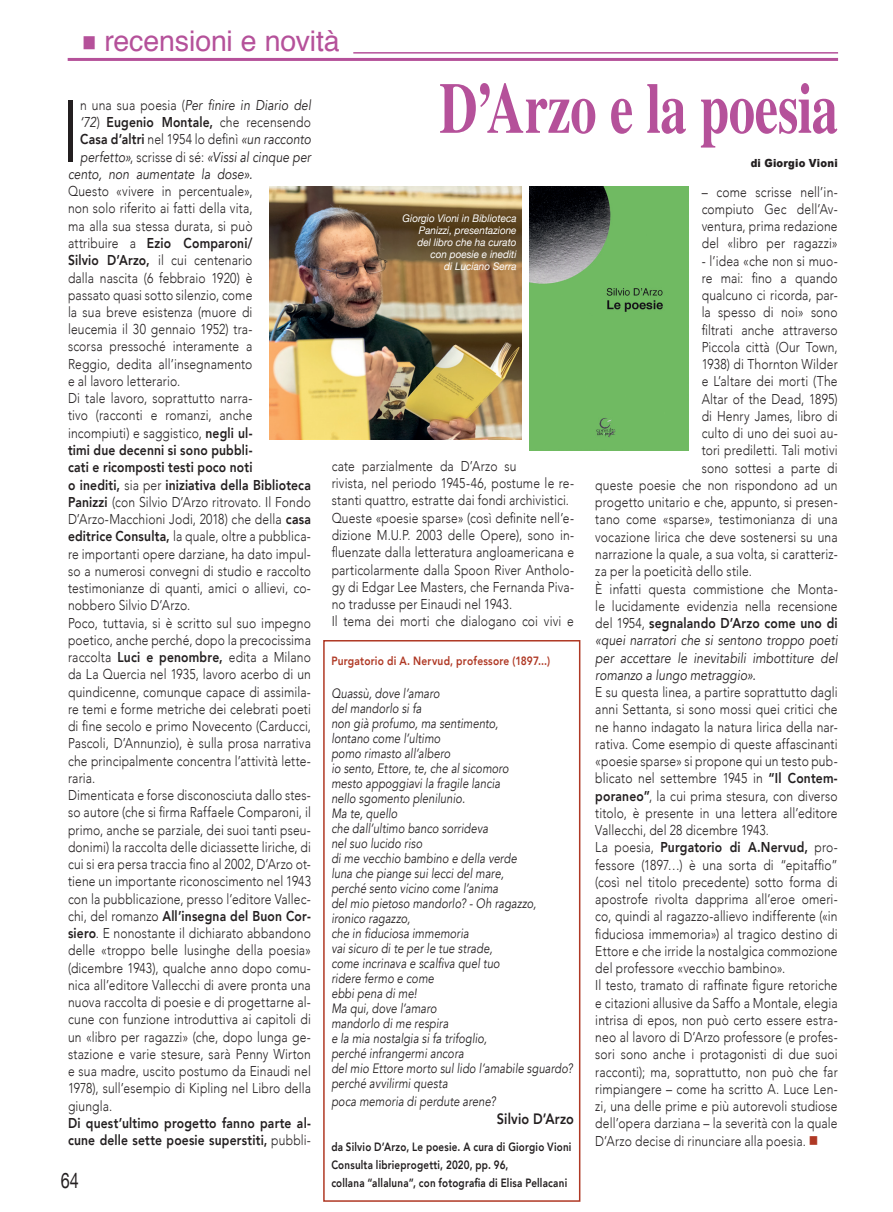
<style>
.page{position:relative;width:893px;height:1212px;background:#fff}
.page>*{position:absolute;margin:0;border:0;box-sizing:border-box;transform-origin:0 0}
.t1{font:300 87.3px "Avenir";color:#231f20;scale:.85 1}
.t2{font:700 72px "Times";letter-spacing:-.01em;color:#b5519a;scale:.73 1}
.t3{font:28.5px "Helvetica";letter-spacing:-.005em;color:#b5519a}
.t4{font:21.6px "Helvetica Neue";color:#231f20;scale:.75 1}
.t5{font:800 15px "Avenir";letter-spacing:.015em;color:#231f20;scale:.85 1}
.t6{font:300 14.25px/17.2px "Avenir";letter-spacing:.01em;color:#231f20;scale:.85 1}
.t7{font:italic 14.25px "Avenir";letter-spacing:.01em;color:#231f20;scale:.85 1}
.t8{font:800 14.25px/17.2px "Avenir";letter-spacing:.015em;color:#231f20;scale:.85 1}
.t9{font:italic 13.5px/15px "Avenir";letter-spacing:.01em;color:#231f20;scale:.82 1}
.t10{font:800 12px/18px "Avenir";letter-spacing:.02em;color:#231f20;scale:.82 1}
.t11{font:800 12px "Avenir";letter-spacing:.02em;color:#af3824;scale:.85 1}
.t12{font:900 11.25px "Arial";letter-spacing:.02em;color:#231f20;scale:.9 1}
.t13{font:italic 10.5px/12px "Helvetica Neue";color:#fff;text-align:right;scale:.95 1}
.s1{font-weight:300;font-style:normal}
.s2{font-weight:400;font-style:italic}
.s3{font-weight:300}
.s4{font-weight:800}
.s5{color:#af3824}
</style>
<div class="page">
<hr style="left:68px;top:58px;width:770px;height:3px;background:#b5519a">
<hr style="left:353px;top:52px;width:485px;height:2px;background:#b5519a">
<div style="left:323px;top:640px;width:257px;height:562px;border:2px solid #af3824"></div>
<img style="left:529px;top:187px;width:160px;height:263px">
<img style="left:269px;top:187px;width:253px;height:253px">
<h3 class="t3" style="left:82px;top:19px;width:259px">■ recensioni e novità</h3>
<h1 class="t1" style="left:61px;top:80px;width:24px">I</h1>
<p class="t7" style="left:80px;top:97px;width:273px"><span class="s1">n una sua poesia (</span>Per finire in Diario del</p>
<p class="t8" style="left:80px;top:114px;width:273px"><span class="s2">‘72</span><span class="s3">)</span> Eugenio Montale, <span class="s3">che recensendo</span></p>
<p class="t6" style="left:80px;top:131px;width:273px"><span class="s4">Casa d’altri</span> nel 1954 lo definì <span class="s2">«un racconto</span></p>
<p class="t7" style="left:80px;top:148px;width:273px">perfetto»<span class="s1">, scrisse di sé:</span> «Vissi al cinque per</p>
<p class="t7" style="left:68px;top:166px;width:219px">cento, non aumentate la dose».</p>
<p class="t6" style="left:68px;top:183px;width:287px">Questo «vivere in percentuale»,<br>non solo riferito ai fatti della vita,<br>ma alla sua stessa durata, si può<br>attribuire a <span class="s4">Ezio Comparoni/<br>Silvio D’Arzo,</span> il cui centenario<br>dalla nascita (6 febbraio 1920) è<br>passato quasi sotto silenzio, come<br>la sua breve esistenza (muore di<br>leucemia il 30 gennaio 1952) tra-<br>scorsa pressoché interamente a<br>Reggio, dedita all’insegnamento<br>e al lavoro letterario.<br>Di tale lavoro, soprattutto narra-<br>tivo (racconti e romanzi, anche incompiuti) e saggistico, <span class="s4">negli ul-<br>timi due decenni si sono pubbli-<br>cati e ricomposti testi poco noti<br>o inediti,</span> sia per <span class="s4">iniziativa della Biblioteca Panizzi</span> (con Silvio D’Arzo ritrovato. Il Fondo D’Arzo-Macchioni Jodi, 2018) che della <span class="s4">casa editrice Consulta,</span> la quale, oltre a pubblica&shy;re importanti opere darziane, ha dato impul&shy;so a numerosi convegni di studio e raccolto testimonianze di quanti, amici o allievi, co&shy;nobbero Silvio D’Arzo.<br>Poco, tuttavia, si è scritto sul suo impegno poetico, anche perché, dopo la precocissima raccolta <span class="s4">Luci e penombre,</span> edita a Milano da La Quercia nel 1935, lavoro acerbo di un quindicenne, comunque capace di assimila&shy;re temi e forme metriche dei celebrati poeti di fine secolo e primo Novecento (Carducci, Pascoli, D’Annunzio), è sulla prosa narrativa che principalmente concentra l’attività lette&shy;raria.<br>Dimenticata e forse disconosciuta dallo stes&shy;so autore (che si firma Raffaele Comparoni, il primo, anche se parziale, dei suoi tanti pseu&shy;donimi) la raccolta delle diciassette liriche, di cui si era persa traccia fino al 2002, D’Arzo ot&shy;tiene un importante riconoscimento nel 1943 con la pubblicazione, presso l’editore Vallec&shy;chi, del romanzo <span class="s4">All’insegna del Buon Cor&shy;siero</span>. E nonostante il dichiarato abbandono delle «troppo belle lusinghe della poesia» (dicembre 1943), qualche anno dopo comu&shy;nica all’editore Vallecchi di avere pronta una nuova raccolta di poesie e di progettarne al&shy;cune con funzione introduttiva ai capitoli di un «libro per ragazzi» (che, dopo lunga ge&shy;stazione e varie stesure, sarà Penny Wirton e sua madre, uscito postumo da Einaudi nel 1978), sull’esempio di Kipling nel Libro della giungla.</p>
<p class="t8" style="left:68px;top:1114px;width:287px">Di quest’ultimo progetto fanno parte al&shy;cune delle sette poesie superstiti, <span class="s3">pubbli-</span></p>
<h3 class="t4" style="left:61px;top:1164px;width:26px">64</h3>
<h2 class="t2" style="left:439px;top:65px;width:548px">D’Arzo e la poesia</h2>
<p class="t13" style="left:403px;top:212px;width:122px">Giorgio Vioni in Biblioteca<br>Panizzi, presentazione<br>del libro che ha curato con poesie e inediti<br>di Luciano Serra</p>
<p class="t6" style="left:332px;top:457px;width:287px">cate parzialmente da D’Arzo su<br>rivista, nel periodo 1945-46, postume le re&shy;stanti quattro, estratte dai fondi archivistici.<br>Queste «poesie sparse» (così definite nell’e&shy;dizione M.U.P. 2003 delle Opere), sono in&shy;fluenzate dalla letteratura angloamericana e particolarmente dalla Spoon River Antholo&shy;gy di Edgar Lee Masters, che Fernanda Piva&shy;no tradusse per Einaudi nel 1943.<br>Il tema dei morti che dialogano coi vivi e</p>
<p class="t11" style="left:331px;top:652px;width:259px">Purgatorio di A. Nervud, professore (1897...)</p>
<p class="t9" style="left:331px;top:686px;width:296px">Quassù, dove l’amaro<br>del mandorlo si fa<br>non già profumo, ma sentimento,<br>lontano come l’ultimo<br>pomo rimasto all’albero<br>io sento, Ettore, te, che al sicomoro<br>mesto appoggiavi la fragile lancia<br>nello sgomento plenilunio.<br>Ma te, quello<br>che dall’ultimo banco sorrideva<br>nel suo lucido riso<br>di me vecchio bambino e della verde<br>luna che piange sui lecci del mare,<br>perché sento vicino come l’anima<br>del mio pietoso mandorlo? - Oh ragazzo, ironico ragazzo,<br>che in fiduciosa immemoria<br>vai sicuro di te per le tue strade,<br>come incrinava e scalfiva quel tuo<br>ridere fermo e come<br>ebbi pena di me!<br>Ma qui, dove l’amaro<br>mandorlo di me respira<br>e la mia nostalgia si fa trifoglio,<br>perché infrangermi ancora<br>del mio Ettore morto sul lido l’amabile sguardo? perché avvilirmi questa</p>
<p class="t9" style="left:331px;top:1094px;width:202px">poca memoria di perdute arene?</p>
<p class="t5" style="left:497px;top:1107px;width:92px">Silvio D’Arzo</p>
<p class="t10" style="left:331px;top:1138px;width:294px">da Silvio D’Arzo, Le poesie. A cura di Giorgio Vioni<br>Consulta librieprogetti, 2020, pp. 96,<br>collana “allaluna”, con fotografia di Elisa Pellacani</p>
<p class="t12" style="left:751px;top:155px;width:98px">di Giorgio Vioni</p>
<p class="t6" style="left:702px;top:183px;width:162px;text-align:justify">– come scrisse nell’in&shy;compiuto Gec dell’Av&shy;ventura, prima redazione del «libro per ragazzi»</p>
<p class="t6" style="left:702px;top:252px;width:162px">- l’idea «che non si muo-</p>
<p class="t6" style="left:702px;top:269px;width:162px">re mai: fino a quando</p>
<p class="t6" style="left:702px;top:287px;width:162px">qualcuno ci ricorda, par-</p>
<p class="t6" style="left:702px;top:304px;width:162px">la spesso di noi» sono</p>
<p class="t6" style="left:702px;top:321px;width:162px">filtrati anche attraverso</p>
<p class="t6" style="left:702px;top:338px;width:162px">Piccola città (Our Town,</p>
<p class="t6" style="left:702px;top:356px;width:162px">1938) di Thornton Wilder</p>
<p class="t6" style="left:702px;top:373px;width:162px">e L’altare dei morti (The</p>
<p class="t6" style="left:702px;top:390px;width:161px">Altar of the Dead, 1895)</p>
<p class="t6" style="left:702px;top:407px;width:162px">di Henry James, libro di</p>
<p class="t6" style="left:702px;top:425px;width:162px">culto di uno dei suoi au-</p>
<p class="t6" style="left:702px;top:442px;width:162px">tori prediletti. Tali motivi</p>
<p class="t6" style="left:702px;top:459px;width:161px">sono sottesi a parte di</p>
<p class="t6" style="left:595px;top:476px;width:287px">queste poesie che non rispondono ad un</p>
<p class="t6" style="left:595px;top:494px;width:287px">progetto unitario e che, appunto, si presen-</p>
<p class="t6" style="left:595px;top:511px;width:287px">tano come «sparse», testimonianza di una</p>
<p class="t6" style="left:595px;top:528px;width:287px">vocazione lirica che deve sostenersi su una</p>
<p class="t6" style="left:595px;top:545px;width:287px">narrazione la quale, a sua volta, si caratteriz-</p>
<p class="t6" style="left:595px;top:563px;width:186px">za per la poeticità dello stile.</p>
<p class="t6" style="left:595px;top:580px;width:287px">È infatti questa commistione che Monta-</p>
<p class="t6" style="left:595px;top:597px;width:287px">le lucidamente evidenzia nella recensione</p>
<p class="t8" style="left:595px;top:614px;width:287px"><span class="s3">del 1954,</span> segnalando D’Arzo come uno di</p>
<p class="t7" style="left:595px;top:632px;width:287px">«quei narratori che si sentono troppo poeti</p>
<p class="t7" style="left:595px;top:649px;width:287px">per accettare le inevitabili imbottiture del</p>
<p class="t7" style="left:595px;top:666px;width:190px">romanzo a lungo metraggio».</p>
<p class="t6" style="left:595px;top:683px;width:287px">E su questa linea, a partire soprattutto dagli anni Settanta, si sono mossi quei critici che ne hanno indagato la natura lirica della nar&shy;rativa. Come esempio di queste affascinanti «poesie sparse» si propone qui un testo pub&shy;blicato nel settembre 1945 in <span class="s4">“Il Contem&shy;poraneo”</span>, la cui prima stesura, con diverso titolo, è presente in una lettera all’editore Vallecchi, del 28 dicembre 1943.<br>La poesia, <span class="s4">Purgatorio di A.Nervud,</span> pro&shy;fessore (1897…) è una sorta di “epitaffio” (così nel titolo precedente) sotto forma di apostrofe rivolta dapprima all’eroe omeri&shy;co, quindi al ragazzo-allievo indifferente («in fiduciosa immemoria») al tragico destino di Ettore e che irride la nostalgica commozione del professore «vecchio bambino».<br>Il testo, tramato di raffinate figure retoriche e citazioni allusive da Saffo a Montale, elegia intrisa di epos, non può certo essere estra&shy;neo al lavoro di D’Arzo professore (e profes&shy;sori sono anche i protagonisti di due suoi racconti); ma, soprattutto, non può che far rimpiangere – come ha scritto A. Luce Len&shy;zi, una delle prime e più autorevoli studiose dell’opera darziana – la severità con la quale D’Arzo decise di rinunciare alla poesia. <span class="s5">■</span></p>
</div>
